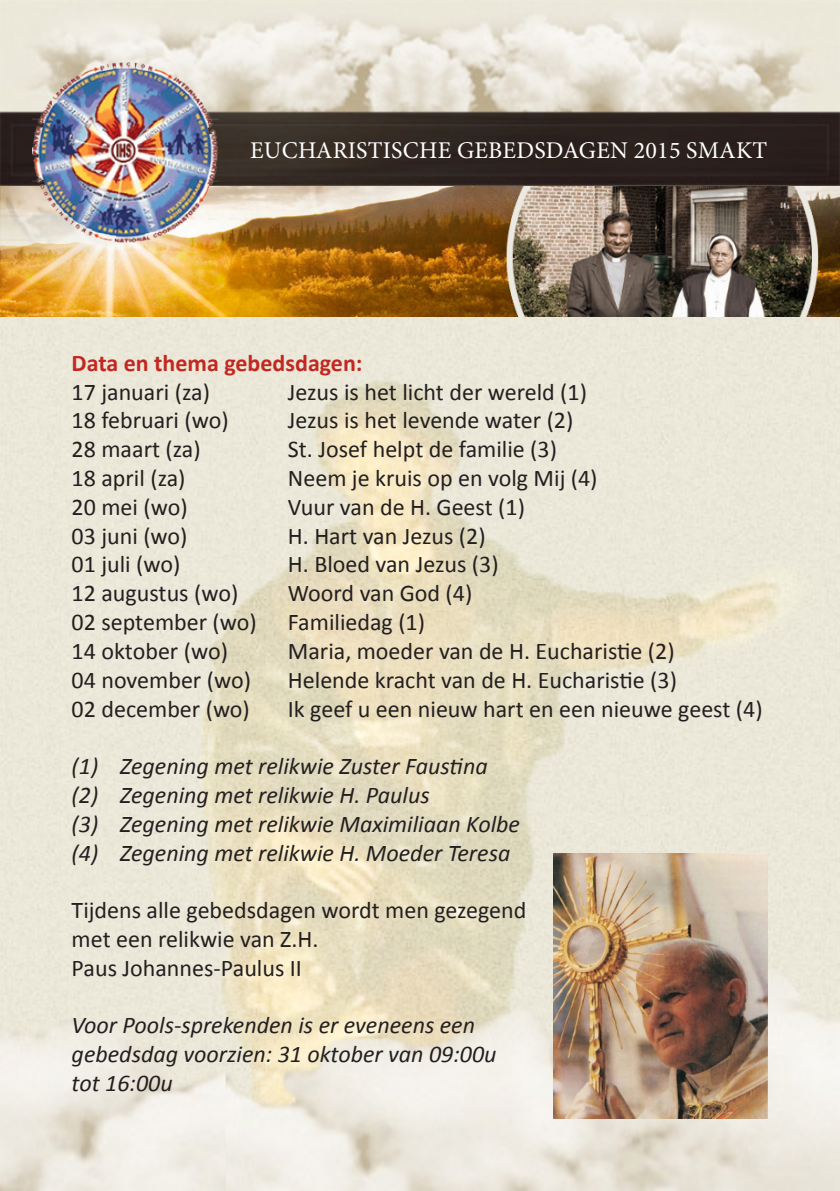
<style>
.page{position:relative;width:840px;height:1191px;background:#fff}
.page>*{position:absolute;margin:0;border:0;box-sizing:border-box;transform-origin:0 0}
.t1{font:24px "Calibri";color:#231f20}
.t2{font:italic 24px "Calibri";color:#231f20}
.t3{font:24px "Minion Pro";letter-spacing:.01em;color:#fff}
.t4{font:700 24px "Calibri";color:#c22820}
</style>
<div class="page">
<img style="left:0;top:0;width:839px;height:1190px">
<img style="left:0;top:186px;width:839px;height:130px">
<img style="left:553px;top:853px;width:214px;height:266px">
<img style="left:32px;top:63px;width:186px;height:179px">
<p class="t3" style="left:250px;top:134px;width:518px">EUCHARISTISCHE GEBEDSDAGEN 2015 SMAKT</p>
<p class="t4" style="left:72px;top:346px;width:292px">Data en thema gebedsdagen:</p>
<p class="t1" style="left:72px;top:375px;width:140px">17 januari (za)</p>
<p class="t1" style="left:288px;top:375px;width:300px">Jezus is het licht der wereld (1)</p>
<p class="t1" style="left:72px;top:404px;width:158px">18 februari (wo)</p>
<p class="t1" style="left:288px;top:404px;width:287px">Jezus is het levende water (2)</p>
<p class="t1" style="left:72px;top:432px;width:130px">28 maart (za)</p>
<p class="t1" style="left:288px;top:432px;width:270px">St. Josef helpt de familie (3)</p>
<p class="t1" style="left:72px;top:461px;width:115px">18 april (za)</p>
<p class="t1" style="left:288px;top:461px;width:311px">Neem je kruis op en volg Mij (4)</p>
<p class="t1" style="left:72px;top:490px;width:117px">20 mei (wo)</p>
<p class="t1" style="left:288px;top:490px;width:238px">Vuur van de H. Geest (1)</p>
<p class="t1" style="left:72px;top:519px;width:117px">03 juni (wo)</p>
<p class="t1" style="left:288px;top:519px;width:199px">H. Hart van Jezus (2)</p>
<p class="t1" style="left:72px;top:548px;width:110px">01 juli (wo)</p>
<p class="t1" style="left:288px;top:548px;width:212px">H. Bloed van Jezus (3)</p>
<p class="t1" style="left:72px;top:576px;width:168px">12 augustus (wo)</p>
<p class="t1" style="left:288px;top:576px;width:186px">Woord van God (4)</p>
<p class="t1" style="left:72px;top:605px;width:186px">02 september (wo)</p>
<p class="t1" style="left:288px;top:605px;width:139px">Familiedag (1)</p>
<p class="t1" style="left:72px;top:634px;width:158px">14 oktober (wo)</p>
<p class="t1" style="left:288px;top:634px;width:388px">Maria, moeder van de H. Eucharistie (2)</p>
<p class="t1" style="left:72px;top:663px;width:181px">04 november (wo)</p>
<p class="t1" style="left:288px;top:663px;width:390px">Helende kracht van de H. Eucharistie (3)</p>
<p class="t1" style="left:72px;top:692px;width:180px">02 december (wo)</p>
<p class="t1" style="left:288px;top:692px;width:476px">Ik geef u een nieuw hart en een nieuwe geest (4)</p>
<p class="t2" style="left:72px;top:749px;width:417px">(1) Zegening met relikwie Zuster Faustina</p>
<p class="t2" style="left:72px;top:778px;width:359px">(2) Zegening met relikwie H. Paulus</p>
<p class="t2" style="left:72px;top:807px;width:449px">(3) Zegening met relikwie Maximiliaan Kolbe</p>
<p class="t2" style="left:72px;top:836px;width:440px">(4) Zegening met relikwie H. Moeder Teresa</p>
<p class="t1" style="left:72px;top:893px;width:456px">Tijdens alle gebedsdagen wordt men gezegend</p>
<p class="t1" style="left:72px;top:922px;width:248px">met een relikwie van Z.H.</p>
<p class="t1" style="left:72px;top:951px;width:232px">Paus Johannes-Paulus II</p>
<p class="t2" style="left:72px;top:1008px;width:405px">Voor Pools-sprekenden is er eveneens een</p>
<p class="t2" style="left:72px;top:1037px;width:426px">gebedsdag voorzien: 31 oktober van 09:00u</p>
<p class="t2" style="left:72px;top:1066px;width:102px">tot 16:00u</p>
</div>
